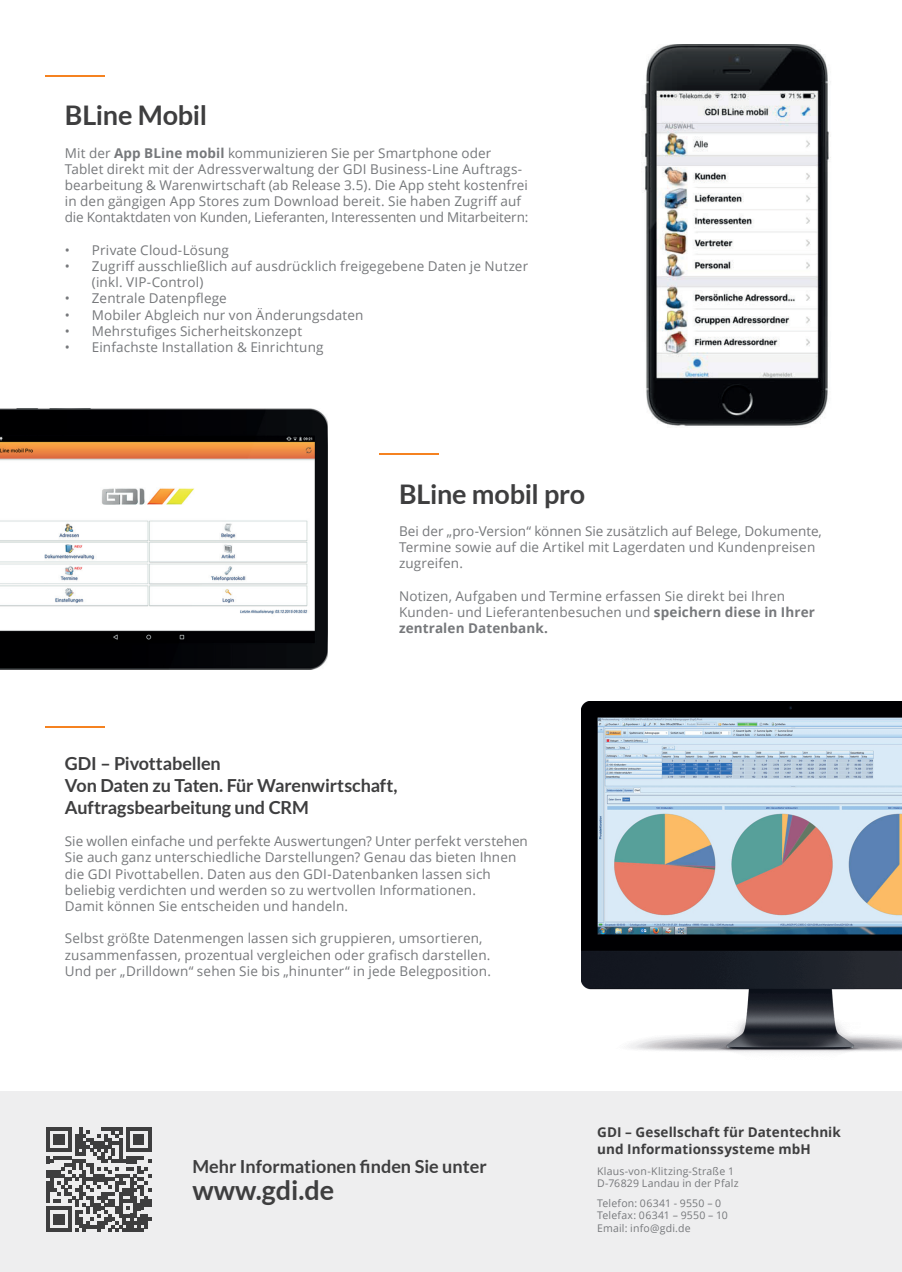
<style>
.page{position:relative;width:902px;height:1272px;background:#fff}
.page>*{position:absolute;margin:0;border:0;box-sizing:border-box;transform-origin:0 0}
.t1{font:700 27px "Lato";letter-spacing:-.005em;color:#3e3e3f}
.t2{font:700 18px/21.6px "Lato";letter-spacing:-.005em;color:#3e3e3f}
.t3{font:13.5px/16.2px "Open Sans";letter-spacing:.01em;color:#76787b}
.t4{font:700 13.5px/16.2px "Open Sans";letter-spacing:.01em;color:#3e3e3f}
.t5{font:10.5px/12.6px "Open Sans";letter-spacing:.02em;color:#76787b}
.s1{font-weight:700}
</style>
<div class="page">
<img style="left:642px;top:44px;width:189px;height:382px">
<hr style="left:45px;top:75px;width:59px;height:1px;background:#f58220">
<hr style="left:45px;top:726px;width:59px;height:2px;background:#f58220">
<img style="left:0;top:408px;width:328px;height:261px">
<hr style="left:379px;top:453px;width:59px;height:2px;background:#f58220">
<img style="left:581px;top:701px;width:320px;height:352px">
<div style="left:0;top:1091px;width:901px;height:180px;background:#eeeeef"></div>
<svg style="left:46px;top:1127px;width:105px;height:104px"></svg>
<h1 class="t1" style="left:65px;top:100px;width:144px">BLine Mobil</h1>
<p class="t3" style="left:65px;top:144px;width:465px">Mit der <span class="s1">App BLine mobil</span> kommunizieren Sie per Smartphone oder Tablet direkt mit der Adressverwaltung der GDI Business-Line Auftrags&shy;bearbeitung &amp; Warenwirtschaft (ab Release 3.5). Die App steht kostenfrei in den gängigen App Stores zum Download bereit. Sie haben Zugriff auf die Kontaktdaten von Kunden, Lieferanten, Interessenten und Mitarbeitern:</p>
<p class="t3" style="left:65px;top:241px;width:166px">• Private Cloud-Lösung</p>
<p class="t3" style="left:92px;top:257px;width:438px;text-indent:-27px">• Zugriff ausschließlich auf ausdrücklich freigegebene Daten je Nutzer (inkl. VIP-Control)</p>
<p class="t3" style="left:65px;top:290px;width:163px">• Zentrale Datenpflege</p>
<p class="t3" style="left:65px;top:306px;width:300px">• Mobiler Abgleich nur von Änderungsdaten</p>
<p class="t3" style="left:65px;top:322px;width:239px">• Mehrstufiges Sicherheitskonzept</p>
<p class="t3" style="left:65px;top:338px;width:260px">• Einfachste Installation &amp; Einrichtung</p>
<h1 class="t1" style="left:399px;top:478px;width:188px">BLine mobil pro</h1>
<p class="t3" style="left:399px;top:522px;width:424px">Bei der „pro-Version“ können Sie zusätzlich auf Belege, Dokumente,<br>Termine sowie auf die Artikel mit Lagerdaten und Kundenpreisen zugreifen.</p>
<p class="t3" style="left:399px;top:587px;width:417px">Notizen, Aufgaben und Termine erfassen Sie direkt bei Ihren<br>Kunden- und Lieferantenbesuchen und <span class="s1">speichern diese in Ihrer zentralen Datenbank.</span></p>
<h2 class="t2" style="left:65px;top:752px;width:334px">GDI – Pivottabellen<br>Von Daten zu Taten. Für Warenwirtschaft,<br>Auftragsbearbeitung und CRM</h2>
<p class="t3" style="left:65px;top:832px;width:464px">Sie wollen einfache und perfekte Auswertungen? Unter perfekt verstehen Sie auch ganz unterschiedliche Darstellungen? Genau das bieten Ihnen die GDI Pivottabellen. Daten aus den GDI-Datenbanken lassen sich beliebig verdichten und werden so zu wertvollen Informationen.<br>Damit können Sie entscheiden und handeln.</p>
<p class="t3" style="left:65px;top:930px;width:427px">Selbst größte Datenmengen lassen sich gruppieren, umsortieren, zusammenfassen, prozentual vergleichen oder grafisch darstellen.<br>Und per „Drilldown“ sehen Sie bis „hinunter“ in jede Belegposition.</p>
<h2 class="t2" style="left:192px;top:1155px;width:296px">Mehr Informationen finden Sie unter</h2>
<h1 class="t1" style="left:192px;top:1174px;width:143px">www.gdi.de</h1>
<p class="t4" style="left:597px;top:1123px;width:245px">GDI – Gesellschaft für Datentechnik und Informationssysteme mbH</p>
<p class="t5" style="left:597px;top:1164px;width:143px">Klaus-von-Klitzing-Straße 1<br>D-76829 Landau in der Pfalz</p>
<p class="t5" style="left:597px;top:1196px;width:132px">Telefon: 06341 - 9550 – 0<br>Telefax: 06341 – 9550 – 10<br>Email: info@gdi.de</p>
</div>
